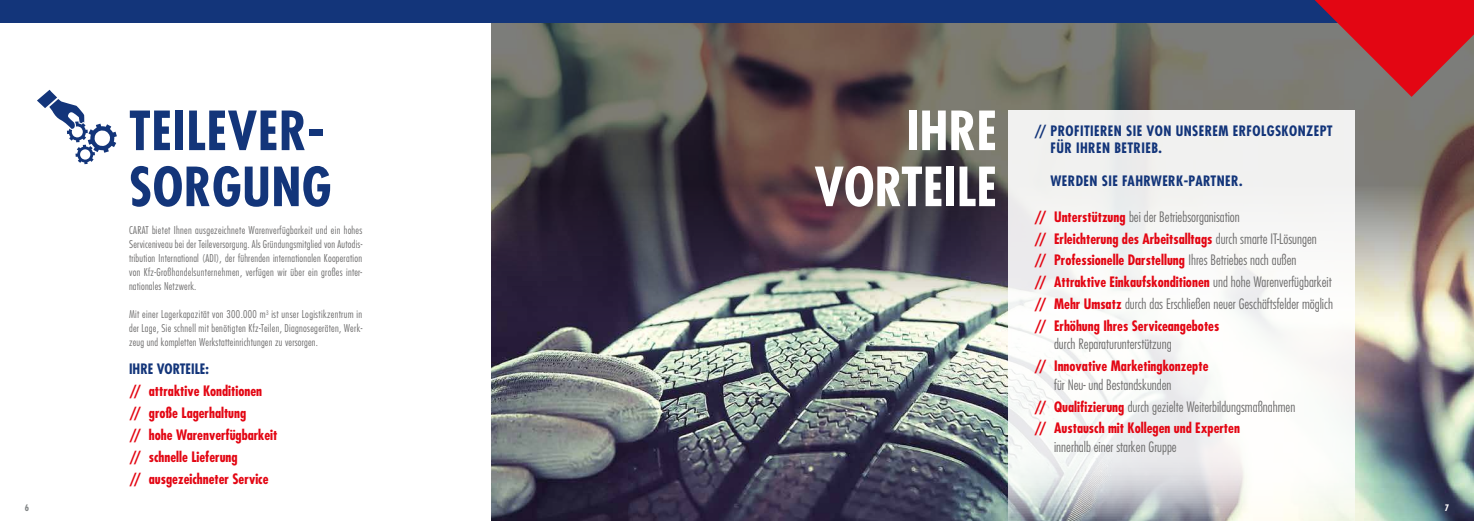
<style>
.page{position:relative;width:1474px;height:521px;background:#fff}
.page>*{position:absolute;margin:0;border:0;box-sizing:border-box;transform-origin:0 0}
.t1{font:700 condensed 52.5px/56px "Futura";letter-spacing:.01em;color:#13357a}
.t2{font:700 condensed 52.5px/56px "Futura";color:#fff;text-align:right}
.t3{font:700 condensed 14px/21.9px "Futura";color:#e30613}
.t4{font:300 condensed 14px/21.9px "Futura";color:#706f6f}
.t5{font:700 condensed 14px/16.6px "Futura";letter-spacing:.03em;color:#13357a}
.t6{font:700 condensed 14px "Futura";color:#13357a}
.t7{font:300 condensed 10.5px/14px "Futura";letter-spacing:.02em;color:#706f6f;text-align:justify}
.t8{font:700 condensed 8.75px "Futura";color:#828586}
.t9{font:700 condensed 8.75px "Futura";color:#fff}
.s1{font-weight:300;color:#706f6f}
.s2{font-weight:700;color:#e30613}
</style>
<div class="page">
<img style="left:491px;top:336px;width:982px;height:185px">
<img style="left:491px;top:22px;width:982px;height:314px">
<div style="left:0;top:0;width:1473px;height:22px;background:#13357a"></div>
<svg style="left:1314px;top:0;width:159px;height:97px;background:#b4373e"></svg>
<svg style="left:1008px;top:110px;width:346px;height:411px;fill:#f5f5f3"></svg>
<svg style="left:37px;top:90px;width:80px;height:74px"></svg>
<p class="t8" style="left:25px;top:502px;width:6px">6</p>
<h1 class="t1" style="left:129px;top:102px;width:204px">TEILEVER-<br>SORGUNG</h1>
<p class="t7" style="left:129px;top:223px;width:235px">CARAT bietet Ihnen ausgezeichnete Warenverfügbarkeit und ein hohes Serviceniveau bei der Teileversorgung. Als Gründungsmitglied von Autodis&shy;tribution International (ADI), der führenden internationalen Kooperation von Kfz-Großhandelsunternehmen, verfügen wir über ein großes inter&shy;nationales Netzwerk.</p>
<p class="t7" style="left:129px;top:307px;width:235px">Mit einer Lagerkapazität von 300.000 m<sup>3</sup> ist unser Logistikzentrum in der Lage, Sie schnell mit benötigten Kfz-Teilen, Diagnosegeräten, Werk&shy;zeug und kompletten Werkstatteinrichtungen zu versorgen.</p>
<h2 class="t6" style="left:129px;top:360px;width:81px">IHRE VORTEILE:</h2>
<h2 class="t3" style="left:129px;top:380px;width:150px">// attraktive Konditionen // große Lagerhaltung<br>// hohe Warenverfügbarkeit // schnelle Lieferung<br>// ausgezeichneter Service</h2>
<h1 class="t2" style="left:814px;top:102px;width:184px">IHRE<br>VORTEILE</h1>
<h2 class="t5" style="left:1050px;top:122px;width:284px;text-indent:-16px">// PROFITIEREN SIE VON UNSEREM ERFOLGSKONZEPT<br>FÜR IHREN BETRIEB.</h2>
<h2 class="t5" style="left:1050px;top:172px;width:193px">WERDEN SIE FAHRWERK-PARTNER.</h2>
<p class="t3" style="left:1034px;top:205px;width:300px">// Unterstützung <span class="s1">bei der Betriebsorganisation<br></span>// Erleichterung des Arbeitsalltags <span class="s1">durch smarte IT-Lösungen<br></span>// Professionelle Darstellung <span class="s1">Ihres Betriebes nach außen<br></span>// Attraktive Einkaufskonditionen <span class="s1">und hohe Warenverfügbarkeit </span>// Mehr Umsatz <span class="s1">durch das Erschließen neuer Geschäftsfelder möglich </span>// Erhöhung Ihres Serviceangebotes</p>
<h2 class="t4" style="left:1054px;top:333px;width:119px">durch Reparaturunterstützung</h2>
<h2 class="t3" style="left:1034px;top:355px;width:176px">// Innovative Marketingkonzepte</h2>
<h2 class="t4" style="left:1034px;top:373px;width:262px;text-indent:20px">für Neu- und Bestandskunden<br><span class="s2">// Qualifizierung</span> durch gezielte Weiterbildungsmaßnahmen <span class="s2">// Austausch mit Kollegen und Experten</span></h2>
<h2 class="t4" style="left:1054px;top:435px;width:124px">innerhalb einer starken Gruppe</h2>
<p class="t9" style="left:1444px;top:502px;width:6px">7</p>
</div>
